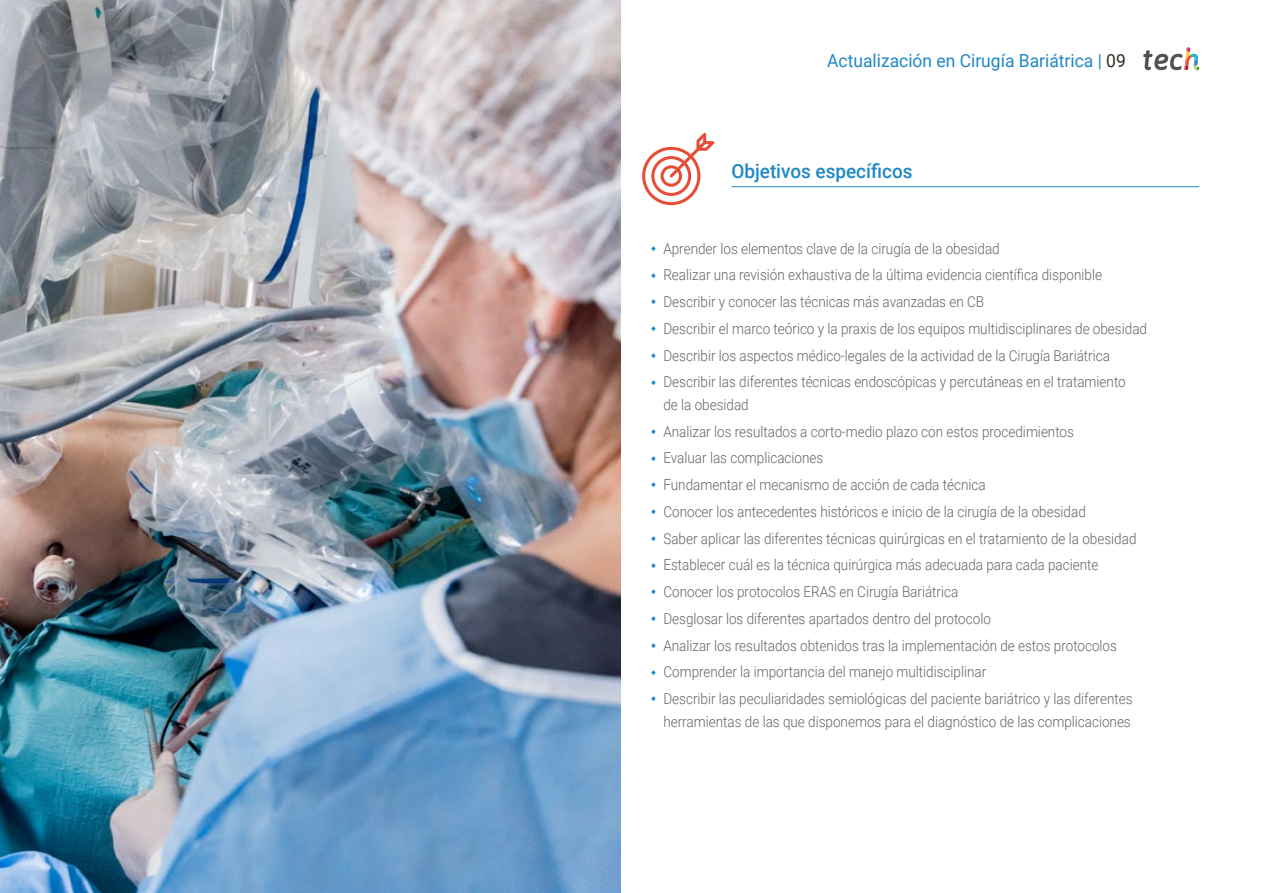
<style>
.page{position:relative;width:1263px;height:893px;background:#fff}
.page>*{position:absolute;margin:0;border:0;box-sizing:border-box;transform-origin:0 0}
.t1{font:500 19.5px "Roboto";color:#2088c5}
.t2{font:18px "Roboto";color:#2088c5}
.t3{font:300 15px/26.7px "Roboto";color:#61646a;scale:.9 1}
.s1{color:#312e20}
</style>
<div class="page">
<img style="left:0;top:0;width:621px;height:893px">
<hr style="left:731px;top:186px;width:468px;height:1px;background:#2088c5">
<svg style="left:642px;top:133px;width:72px;height:72px"></svg>
<svg style="left:1143px;top:47px;width:56px;height:24px"></svg>
<p class="t2" style="left:827px;top:48px;width:300px">Actualización en Cirugía Bariátrica | <span class="s1">09</span></p>
<h1 class="t1" style="left:731px;top:158px;width:183px">Objetivos específicos</h1>
<p class="t3" style="left:663px;top:234px;width:539px">Aprender los elementos clave de la cirugía de la obesidad<br>Realizar una revisión exhaustiva de la última evidencia científica disponible Describir y conocer las técnicas más avanzadas en CB<br>Describir el marco teórico y la praxis de los equipos multidisciplinares de obesidad Describir los aspectos médico-legales de la actividad de la Cirugía Bariátrica Describir las diferentes técnicas endoscópicas y percutáneas en el tratamiento</p>
<p class="t3" style="left:663px;top:391px;width:527px">de la obesidad<br>Analizar los resultados a corto-medio plazo con estos procedimientos<br>Evaluar las complicaciones<br>Fundamentar el mecanismo de acción de cada técnica<br>Conocer los antecedentes históricos e inicio de la cirugía de la obesidad<br>Saber aplicar las diferentes técnicas quirúrgicas en el tratamiento de la obesidad Establecer cuál es la técnica quirúrgica más adecuada para cada paciente Conocer los protocolos ERAS en Cirugía Bariátrica<br>Desglosar los diferentes apartados dentro del protocolo<br>Analizar los resultados obtenidos tras la implementación de estos protocolos Comprender la importancia del manejo multidisciplinar<br>Describir las peculiaridades semiológicas del paciente bariátrico y las diferentes</p>
<p class="t3" style="left:663px;top:707px;width:521px">herramientas de las que disponemos para el diagnóstico de las complicaciones</p>
</div>
